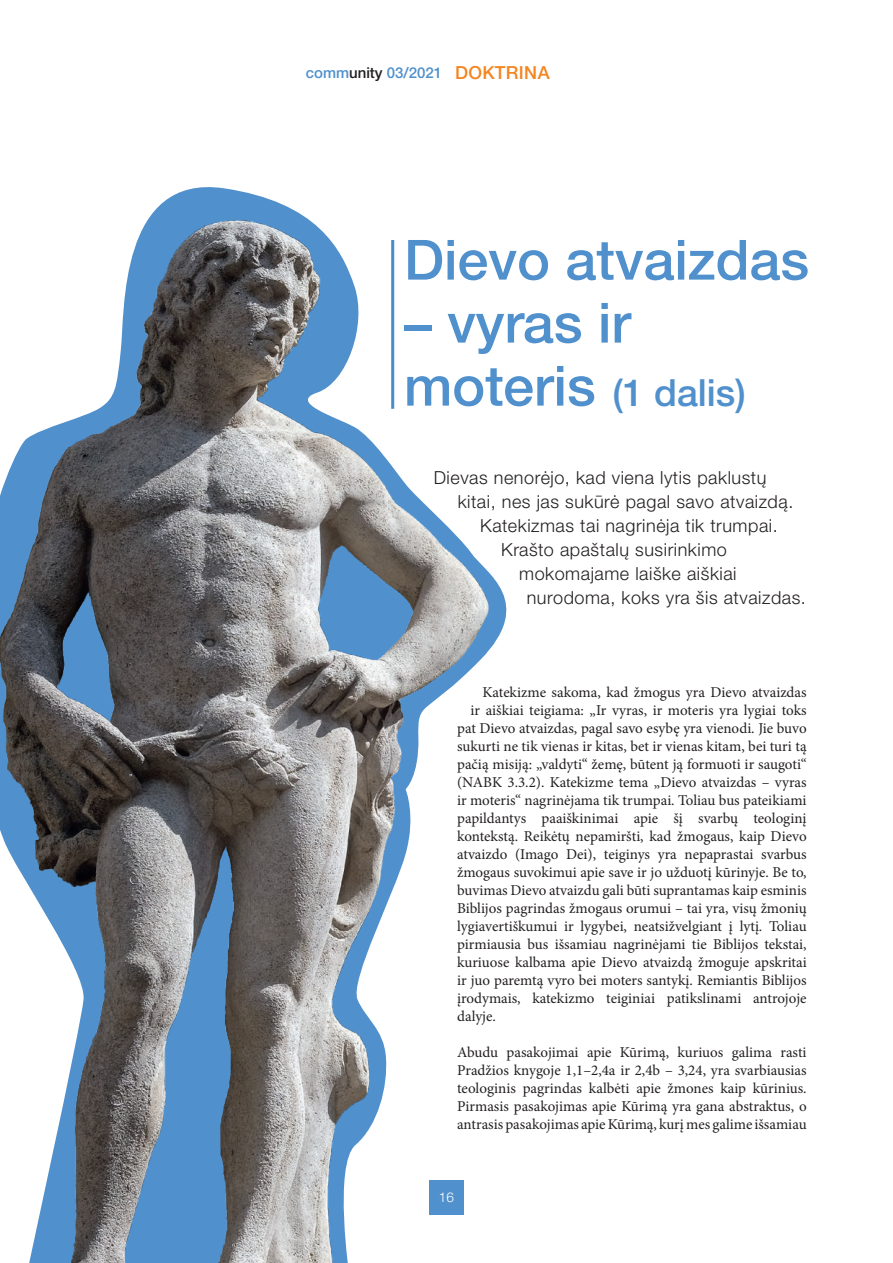
<style>
.page{position:relative;width:893px;height:1263px;background:#fff}
.page>*{position:absolute;margin:0;border:0;box-sizing:border-box;transform-origin:0 0}
.t1{font:500 55.5px "Helvetica Neue LTW1 G";color:#5090cc}
.t2{font:500 37.5px "Helvetica Neue LTW1 G";color:#5090cc}
.t3{font:300 18px "Helvetica Neue LTW1 G";letter-spacing:.03em;color:#231f20}
.t4{font:15px/18px "Minion Pro";color:#231f20;text-align:justify}
.t5{font:500 15px "Helvetica Neue LTW1 G";color:#5090cc}
.t6{font:300 13.5px "Helvetica Neue LTW1 G";color:#fff}
.s1{color:#231f20}
.s2{font-size:18px;color:#f58520}
.s3{font-size:55.5px}
</style>
<div class="page">
<svg style="left:150px;top:187px;width:155px;height:30px;fill:#5090cc"></svg>
<img style="left:0;top:217px;width:507px;height:1046px">
<p class="t5" style="left:306px;top:63px;width:245px">comm<span class="s1">unity</span> 03/2021 <span class="s2">DOKTRINA</span></p>
<h1 class="t1" style="left:404px;top:226px;width:407px">Dievo atvaizdas</h1>
<h1 class="t1" style="left:404px;top:289px;width:228px">– vyras ir</h1>
<h2 class="t2" style="left:404px;top:370px;width:343px"><span class="s3">moteris</span> (1 dalis)</h2>
<p class="t3" style="left:434px;top:466px;width:334px">Dievas nenorėjo, kad viena lytis paklustų</p>
<p class="t3" style="left:458px;top:490px;width:337px">kitai, nes jas sukūrė pagal savo atvaizdą.</p>
<p class="t3" style="left:480px;top:514px;width:299px">Katekizmas tai nagrinėja tik trumpai.</p>
<p class="t3" style="left:501px;top:538px;width:227px">Krašto apaštalų susirinkimo</p>
<p class="t3" style="left:519px;top:562px;width:219px">mokomajame laiške aiškiai</p>
<p class="t3" style="left:527px;top:586px;width:281px">nurodoma, koks yra šis atvaizdas.</p>
<p class="t4" style="left:483px;top:683px;width:326px">Katekizme sakoma, kad žmogus yra Dievo atvaizdas</p>
<p class="t4" style="left:471px;top:701px;width:337px">ir aiškiai teigiama: „Ir vyras, ir moteris yra lygiai toks</p>
<p class="t4" style="left:457px;top:719px;width:351px">pat Dievo atvaizdas, pagal savo esybę yra vienodi. Jie buvo</p>
<p class="t4" style="left:457px;top:737px;width:351px">sukurti ne tik vienas ir kitas, bet ir vienas kitam, bei turi tą</p>
<p class="t4" style="left:457px;top:755px;width:351px">pačią misiją: „valdyti“ žemę, būtent ją formuoti ir saugoti“</p>
<p class="t4" style="left:457px;top:773px;width:351px">(NABK 3.3.2). Katekizme tema „Dievo atvaizdas – vyras</p>
<p class="t4" style="left:457px;top:791px;width:351px">ir moteris“ nagrinėjama tik trumpai. Toliau bus pateikiami</p>
<p class="t4" style="left:457px;top:809px;width:351px">papildantys paaiškinimai apie šį svarbų teologinį</p>
<p class="t4" style="left:457px;top:827px;width:351px">kontekstą. Reikėtų nepamiršti, kad žmogaus, kaip Dievo</p>
<p class="t4" style="left:457px;top:845px;width:351px">atvaizdo (Imago Dei), teiginys yra nepaprastai svarbus</p>
<p class="t4" style="left:457px;top:863px;width:351px">žmogaus suvokimui apie save ir jo užduotį kūrinyje. Be to,</p>
<p class="t4" style="left:457px;top:881px;width:351px">buvimas Dievo atvaizdu gali būti suprantamas kaip esminis</p>
<p class="t4" style="left:457px;top:899px;width:351px">Biblijos pagrindas žmogaus orumui – tai yra, visų žmonių</p>
<p class="t4" style="left:457px;top:917px;width:351px">lygiavertiškumui ir lygybei, neatsižvelgiant į lytį. Toliau</p>
<p class="t4" style="left:457px;top:935px;width:351px">pirmiausia bus išsamiau nagrinėjami tie Biblijos tekstai,</p>
<p class="t4" style="left:457px;top:953px;width:351px">kuriuose kalbama apie Dievo atvaizdą žmoguje apskritai</p>
<p class="t4" style="left:457px;top:971px;width:351px">ir juo paremtą vyro bei moters santykį. Remiantis Biblijos</p>
<p class="t4" style="left:457px;top:989px;width:351px">įrodymais, katekizmo teiginiai patikslinami antrojoje</p>
<p class="t4" style="left:457px;top:1007px;width:40px">dalyje.</p>
<p class="t4" style="left:457px;top:1043px;width:351px">Abudu pasakojimai apie Kūrimą, kuriuos galima rasti Pradžios knygoje 1,1–2,4a ir 2,4b – 3,24, yra svarbiausias teologinis pagrindas kalbėti apie žmones kaip kūrinius.<br>Pirmasis pasakojimas apie Kūrimą yra gana abstraktus, o antrasis pasakojimas apie Kūrimą, kurį mes galime išsamiau</p>
<p class="t6" style="left:439px;top:1189px;width:17px">16</p>
</div>
